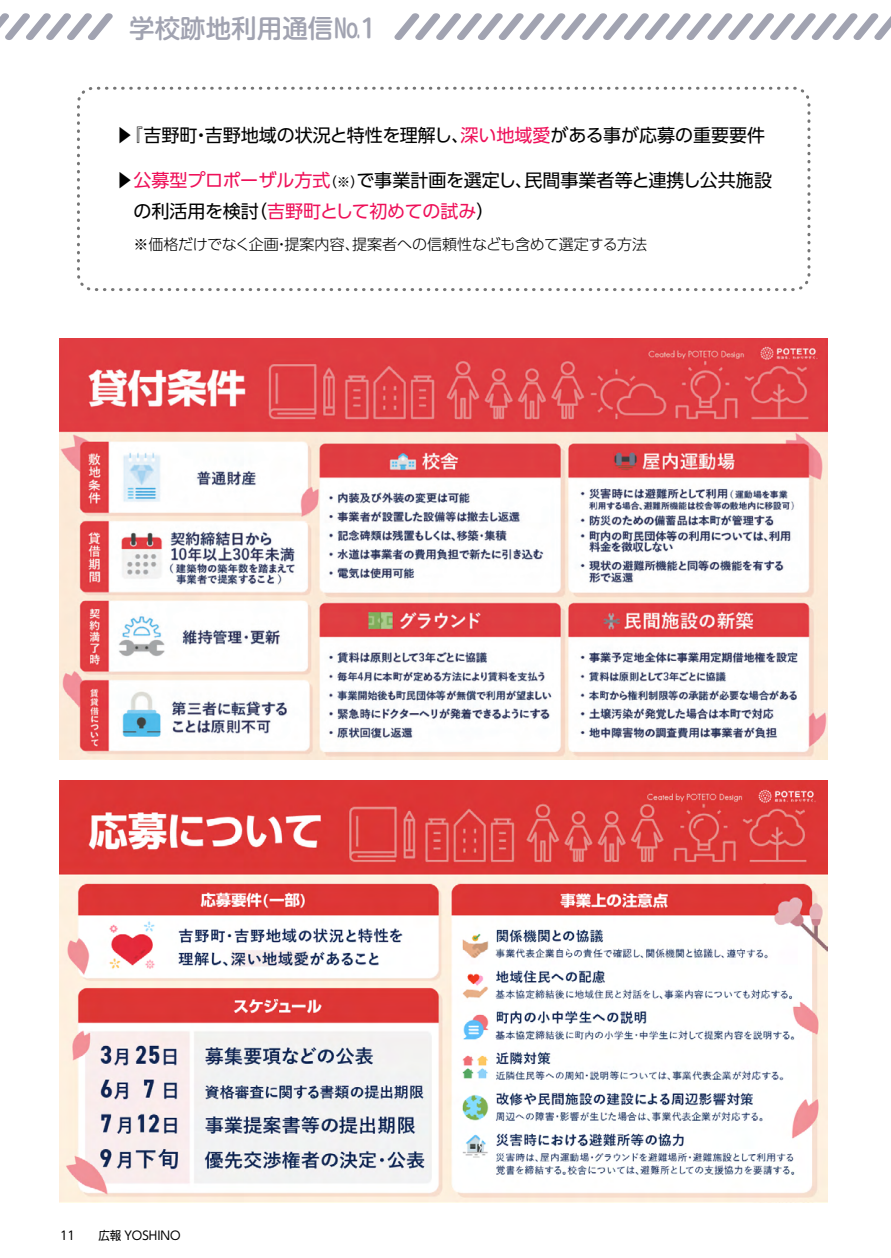
<style>
.page{position:relative;width:891px;height:1258px;background:#fff}
.page>*{position:absolute;margin:0;border:0;box-sizing:border-box;transform-origin:0 0}
.t1{font:500 25.5px "UD Shin M Go Pr 6 N";color:#a1a3b1}
.t2{font:18px "UD Shin Go Pr 6 N";color:#000}
.t3{font:18px/31.5px "UD Shin Go Pr 6 N";letter-spacing:-.005em;color:#ee1059}
.t4{font:300 15px "UD Shin Go Pr 6 N";letter-spacing:-.01em;color:#000}
.t5{font:13.5px "UD Shin Go Pr 6 N";color:#000}
.t6{font:12px "UD Shin Go Pr 6 N";color:#000;scale:.96 1}
.s1{color:#ee1059}
.s2{color:#000}
</style>
<div class="page">
<img style="left:60px;top:338px;width:767px;height:420px">
<svg style="left:0;top:13px;width:113px;height:27px"></svg>
<svg style="left:394px;top:13px;width:496px;height:27px"></svg>
<div style="left:77px;top:87px;width:733px;height:204px;border:3px dashed #757575;border-radius:15px"></div>
<img style="left:60px;top:780px;width:767px;height:422px">
<h1 class="t1" style="left:129px;top:6px;width:232px">学校跡地利用通信No</h1>
<h1 class="t1" style="left:355px;top:6px;width:27px">１</h1>
<p class="t2" style="left:460px;top:120px;width:306px"><span class="s1">深い地域愛</span>がある事が応募の重要要件</p>
<p class="t2" style="left:115px;top:120px;width:355px">▶『吉野町吉野地域の状況と特性を理解し、</p>
<p class="t2" style="left:192px;top:120px;width:19px">・</p>
<p class="t3" style="left:249px;top:163px;width:247px;text-indent:-134px"><span class="s2">▶</span>公募型プロポーザル方式<br><span class="s2">（</span>吉野町として初めての試み<span class="s2">(</span></p>
<p class="t2" style="left:524px;top:165px;width:249px">民間事業者等と連携し公共施設</p>
<p class="t2" style="left:356px;top:165px;width:178px">で事業計画を選定し、</p>
<p class="t5" style="left:323px;top:171px;width:42px">（※）</p>
<p class="t2" style="left:133px;top:197px;width:127px">の利活用を検討</p>
<p class="t4" style="left:133px;top:232px;width:228px">※価格だけでなく企画提案内容、</p>
<p class="t4" style="left:352px;top:232px;width:296px">提案者への信頼性なども含めて選定する方法</p>
<p class="t4" style="left:274px;top:232px;width:16px">・</p>
<p class="t6" style="left:60px;top:1225px;width:127px">11　　広報 YOSHINO</p>
</div>
